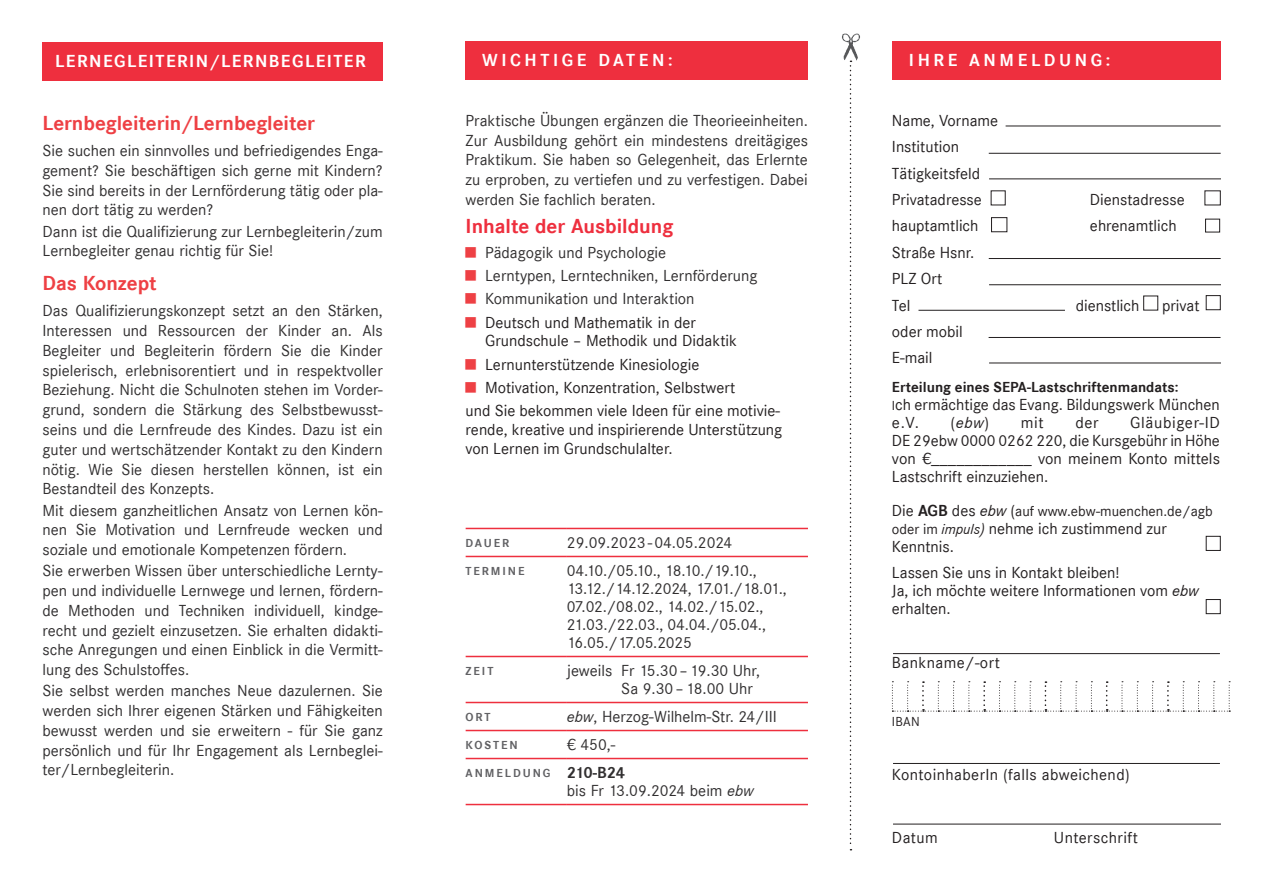
<style>
.page{position:relative;width:1263px;height:893px;background:#fff}
.page>*{position:absolute;margin:0;border:0;box-sizing:border-box;transform-origin:0 0}
.t1{font:700 21px "Corporate S";color:#ee4044}
.t2{font:700 21px "Corporate S";color:#ee2f3e}
.t3{font:700 18px "Corporate S";letter-spacing:.08em;color:#fff}
.t4{font:700 18px "Corporate S";letter-spacing:.195em;color:#fff}
.t5{font:16.5px/20px "Corporate S";color:#312f30}
.t6{font:16.5px/18px "Corporate S";color:#231f20}
.t7{font:16.5px/18px "Corporate S";letter-spacing:-.03em;color:#312f30}
.t8{font:16.5px "Corporate S";letter-spacing:.025em;color:#231f20}
.t9{font:italic 16.5px "Corporate S";color:#231f20}
.t10{font:700 15px "Corporate S";color:#231f20}
.t11{font:15px "Corporate S";color:#231f20}
.t12{font:13.5px "Corporate S";color:#231f20}
.t13{font:700 12px "Corporate S";letter-spacing:.16em;color:#616164}
.s1{color:#231f20}
.s2{font-style:italic}
.s3{font-weight:700;font-size:12px;color:#616164}
.s4{font-weight:700}
.s5{font-size:13.5px}
.s6{font-size:16.5px}
.s7{font-weight:700;font-size:16.5px}
.s8{font-style:italic;font-size:16.5px}
.s9{font-size:15px}
.s10{font-style:italic;font-size:15px}
.s11{font-style:normal}
</style>
<div class="page">
<hr style="left:466px;top:528px;width:101px;height:1px;background:#ee2f3e">
<hr style="left:567px;top:528px;width:241px;height:1px;background:#ee2f3e">
<hr style="left:466px;top:556px;width:101px;height:1px;background:#ee2f3e">
<hr style="left:567px;top:556px;width:241px;height:1px;background:#ee2f3e">
<hr style="left:466px;top:656px;width:101px;height:1px;background:#ee2f3e">
<hr style="left:567px;top:656px;width:241px;height:1px;background:#ee2f3e">
<hr style="left:466px;top:702px;width:101px;height:1px;background:#ee2f3e">
<hr style="left:567px;top:702px;width:241px;height:1px;background:#ee2f3e">
<hr style="left:466px;top:730px;width:101px;height:1px;background:#ee2f3e">
<hr style="left:567px;top:730px;width:241px;height:1px;background:#ee2f3e">
<hr style="left:466px;top:758px;width:101px;height:1px;background:#ee2f3e">
<hr style="left:567px;top:758px;width:241px;height:1px;background:#ee2f3e">
<hr style="left:466px;top:804px;width:101px;height:1px;background:#ee2f3e">
<hr style="left:567px;top:804px;width:241px;height:1px;background:#ee2f3e">
<div style="left:43px;top:43px;width:340px;height:38px;background:#ee2f3e"></div>
<div style="left:466px;top:41px;width:342px;height:39px;background:#ee2f3e"></div>
<div style="left:892px;top:41px;width:328px;height:39px;background:#ee2f3e"></div>
<svg style="left:850px;top:66px;width:1px;height:784px"></svg>
<img style="left:842px;top:33px;width:18px;height:33px">
<div style="left:991px;top:217px;width:16px;height:15px;border:1px solid #231f20"></div>
<div style="left:1205px;top:219px;width:15px;height:13px;border:1px solid #231f20"></div>
<div style="left:1143px;top:296px;width:15px;height:14px;border:1px solid #231f20"></div>
<div style="left:1206px;top:295px;width:15px;height:15px;border:1px solid #231f20"></div>
<svg style="left:892px;top:681px;width:338px;height:31px"></svg>
<hr style="left:1005px;top:126px;width:216px;height:1px;background:#231f20">
<hr style="left:918px;top:310px;width:147px;height:1px;background:#231f20">
<hr style="left:989px;top:153px;width:232px;height:1px;background:#231f20">
<hr style="left:989px;top:178px;width:232px;height:1px;background:#231f20">
<hr style="left:989px;top:258px;width:232px;height:1px;background:#231f20">
<hr style="left:989px;top:284px;width:232px;height:1px;background:#231f20">
<hr style="left:988px;top:337px;width:232px;height:1px;background:#231f20">
<hr style="left:989px;top:363px;width:232px;height:1px;background:#231f20">
<hr style="left:893px;top:653px;width:327px;height:1px;background:#231f20">
<hr style="left:893px;top:763px;width:327px;height:1px;background:#231f20">
<hr style="left:893px;top:824px;width:328px;height:1px;background:#231f20">
<div style="left:1206px;top:536px;width:15px;height:15px;border:1px solid #231f20"></div>
<div style="left:1206px;top:599px;width:15px;height:15px;border:1px solid #231f20"></div>
<p class="t3" style="left:55px;top:51px;width:312px">Lernegleiterin/LErnbegleiter</p>
<p class="t4" style="left:482px;top:50px;width:192px">wichtige daten:</p>
<p class="t4" style="left:909px;top:50px;width:106px">ihre Anmeld</p>
<p class="t4" style="left:1059px;top:50px;width:53px">ung:</p>
<p class="t1" style="left:43px;top:111px;width:274px">Lernbegleiterin/Lernbegleiter</p>
<p class="t5" style="left:43px;top:141px;width:342px">Sie suchen ein sinnvolles und befriedigendes Enga&shy;gement? Sie beschäftigen sich gerne mit Kindern?<br>Sie sind bereits in der Lernförderung tätig oder pla&shy;nen dort tätig zu werden?<br>Dann ist die Qualifizierung zur Lernbegleiterin/zum Lernbegleiter genau richtig für Sie!</p>
<p class="t1" style="left:43px;top:271px;width:115px">Das Konzept</p>
<p class="t5" style="left:43px;top:301px;width:342px">Das Qualifizierungskonzept setzt an den Stärken, Interessen und Ressourcen der Kinder an. Als Begleiter und Begleiterin fördern Sie die Kinder spielerisch, erlebnisorentiert und in respektvoller Beziehung. Nicht die Schulnoten stehen im Vorder&shy;grund, sondern die Stärkung des Selbstbewusst&shy;seins und die Lernfreude des Kindes. Dazu ist ein guter und wertschätzender Kontakt zu den Kindern nötig. Wie Sie diesen herstellen können, ist ein Bestandteil des Konzepts.<br>Mit diesem ganzheitlichen Ansatz von Lernen kön&shy;nen Sie Motivation und Lernfreude wecken und soziale und emotionale Kompetenzen fördern.<br>Sie erwerben Wissen über unterschiedliche Lernty&shy;pen und individuelle Lernwege und lernen, fördern&shy;de Methoden und Techniken individuell, kindge&shy;recht und gezielt einzusetzen. Sie erhalten didakti&shy;sche Anregungen und einen Einblick in die Vermitt&shy;lung des Schulstoffes.<br>Sie selbst werden manches Neue dazulernen. Sie werden sich Ihrer eigenen Stärken und Fähigkeiten bewusst werden und sie erweitern - für Sie ganz persönlich und für Ihr Engagement als Lernbeglei&shy;ter/Lernbegleiterin.</p>
<p class="t5" style="left:466px;top:111px;width:344px;text-align:justify">Praktische Übungen ergänzen die Theorieeinheiten.<br>Zur Ausbildung gehört ein mindestens dreitägiges Praktikum. Sie haben so Gelegenheit, das Erlernte zu erproben, zu vertiefen und zu verfestigen. Dabei werden Sie fachlich beraten.</p>
<p class="t2" style="left:466px;top:214px;width:209px">I nhalte der Ausbildung</p>
<p class="t5" style="left:466px;top:241px;width:293px;line-height:23.1px"><sup>█</sup> Pädagogik und Psychologie<br><sup>█</sup> Lerntypen, Lerntechniken, Lernförderung <sup>█</sup> Kommunikation und Interaktion<br><sup>█</sup> <span class="s1">Deutsch und Mathematik in der</span></p>
<p class="t6" style="left:466px;top:329px;width:316px;line-height:23.1px;text-indent:20px">Grundschule – Methodik und Didaktik<br><sup>█</sup> Lernunterstützende Kinesiologie<br><sup>█</sup> Motivation, Konzentration, Selbstwert<br>und Sie bekommen viele Ideen für eine motivie-</p>
<p class="t6" style="left:466px;top:420px;width:318px;line-height:18.9px">rende, kreative und inspirierende Unterstützung von Lernen im Grundschulalter.</p>
<p class="t13" style="left:466px;top:536px;width:45px">dauer</p>
<p class="t5" style="left:567px;top:533px;width:167px">29.09.2023-04.05.2024</p>
<p class="t13" style="left:466px;top:564px;width:59px">Te rm ine</p>
<p class="t7" style="left:567px;top:562px;width:221px">04.10./05.10., 18.10./19.10.,<br>13.12./14.12.2024, 17.01./18.01.,<br>07.02./08.02., 14.02./15.02.,<br>21.03./22.03., 04.04./05.04.,<br>16.05./17.05.2025</p>
<p class="t13" style="left:466px;top:664px;width:29px">zeit</p>
<p class="t5" style="left:621px;top:662px;width:140px;line-height:18px;text-indent:-54px">jeweils Fr 15.30–19.30 Uhr,<br>Sa 9.30–18.00 Uhr</p>
<p class="t13" style="left:466px;top:710px;width:27px">Ort</p>
<p class="t5" style="left:567px;top:707px;width:211px"><span class="s2">ebw</span>, Herzog-Wilhelm-Str. 24/III</p>
<p class="t13" style="left:466px;top:738px;width:54px">Kosten</p>
<p class="t5" style="left:567px;top:735px;width:50px">€ 450,-</p>
<p class="t13" style="left:466px;top:766px;width:29px">Anmeld</p>
<p class="t5" style="left:567px;top:764px;width:188px;line-height:18px;text-indent:-44px"><span class="s3">u n g</span> <span class="s4">210-B24<br></span>bis Fr 13.09.2024 beim <span class="s2">ebw</span></p>
<p class="t6" style="left:892px;top:107px;width:108px;line-height:26.4px">Name, Vorname<br>Institution<br>Tätigkeitsfeld<br>Privatadresse</p>
<p class="t6" style="left:1090px;top:191px;width:96px">Dienstadresse</p>
<p class="t6" style="left:892px;top:217px;width:88px">hauptamtlich</p>
<p class="t6" style="left:1090px;top:217px;width:88px">ehrenamtlich</p>
<p class="t6" style="left:892px;top:239px;width:84px;line-height:26.4px">Straße Hsnr.<br>PLZ Ort<br>Tel</p>
<p class="t6" style="left:1076px;top:296px;width:65px">dienstlich</p>
<p class="t6" style="left:1162px;top:296px;width:39px">privat</p>
<p class="t6" style="left:892px;top:318px;width:72px;line-height:26.4px">oder mobil<br>E-mail</p>
<p class="t10" style="left:892px;top:378px;width:288px">Erteilung eines SEPA-Lastschriftenmandats:</p>
<p class="t6" style="left:892px;top:395px;width:329px"><span class="s5">I</span>ch ermächtige das Evang. Bildungswerk München e.V.</p>
<p class="t6" style="left:892px;top:413px;width:329px;text-align:justify;text-indent:238px">Gläubiger-ID DE 29ebw 0000 0262 220, die Kursgebühr in Höhe von €____________ von meinem Konto mittels Lastschrift einzuziehen.</p>
<p class="t11" style="left:892px;top:502px;width:322px"><span class="s6">Die</span> <span class="s7">AGB</span> <span class="s6">des</span> <span class="s8">ebw</span> <span class="s6">(</span>auf www.ebw-muenchen.de/agb</p>
<p class="t6" style="left:892px;top:519px;width:276px"><span class="s9">oder im</span> <span class="s10">impuls</span><span class="s2">)</span> nehme ich zustimmend zur<br>Kenntnis.</p>
<p class="t6" style="left:892px;top:564px;width:308px">Lassen Sie uns in Kontakt bleiben!<br>Ja, ich möchte weitere Informationen vom <span class="s2">ebw </span>erhalten.</p>
<p class="t9" style="left:950px;top:413px;width:40px"><span class="s11">(</span>ebw<span class="s11">)</span></p>
<p class="t6" style="left:1021px;top:413px;width:24px">mit</p>
<p class="t6" style="left:1075px;top:413px;width:25px">der</p>
<p class="t8" style="left:892px;top:653px;width:110px">Bankname/-ort</p>
<p class="t12" style="left:892px;top:714px;width:29px">IBAN</p>
<p class="t8" style="left:892px;top:765px;width:239px">KontoinhaberIn (falls abweichend)</p>
<p class="t6" style="left:892px;top:828px;width:47px">Datum</p>
<p class="t8" style="left:1054px;top:828px;width:86px">Unterschrift</p>
</div>
